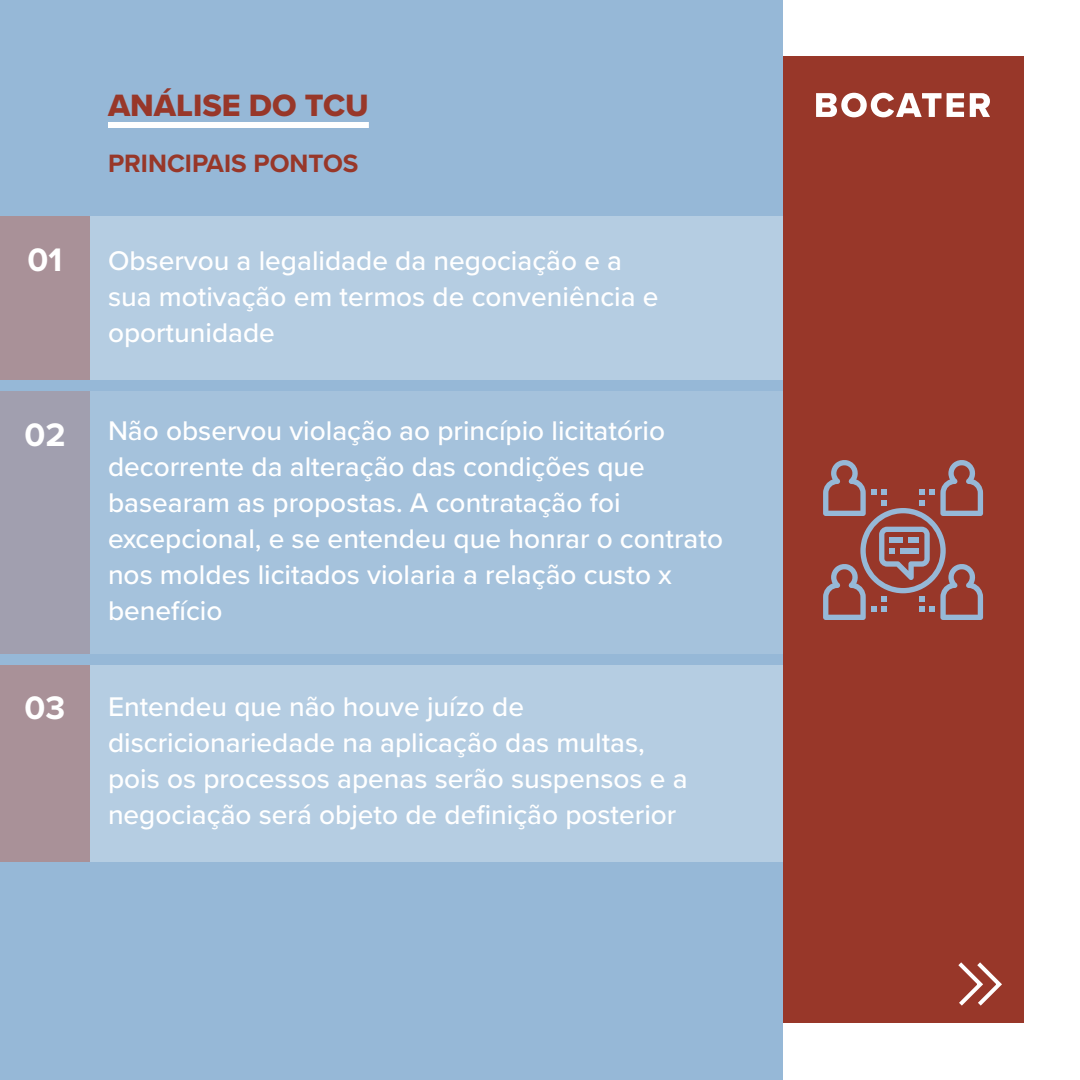
<style>
.page{position:relative;width:1080px;height:1080px;background:#fff}
.page>*{position:absolute;margin:0;border:0;box-sizing:border-box;transform-origin:0 0}
.t1{font:700 33.8px "Proxima Nova";color:#fff}
.t2{font:32px "Proxima Nova Extrabld";color:#983729}
.t3{font:500 28px/36px "Proxima Nova";color:#fff}
.t4{font:700 26px "Proxima Nova";color:#983729}
</style>
<div class="page">
<div style="left:50px;top:57px;width:973px;height:966px;background:#983729"></div>
<div style="left:0;top:0;width:783px;height:1080px;background:#96b8d7"></div>
<svg style="left:958px;top:962px;width:44px;height:44px"></svg>
<div style="left:108px;top:122px;width:261px;height:6px;background:#fff"></div>
<svg style="left:816px;top:93px;width:174px;height:24px"></svg>
<div style="left:0;top:216px;width:783px;height:164px;background:#b5cde2"></div>
<div style="left:0;top:216px;width:90px;height:164px;background:#a99198"></div>
<div style="left:0;top:665px;width:783px;height:197px;background:#b5cde2"></div>
<div style="left:0;top:665px;width:90px;height:197px;background:#a99198"></div>
<div style="left:0;top:391px;width:783px;height:263px;background:#a5c2dc"></div>
<div style="left:0;top:391px;width:90px;height:263px;background:#a19faf"></div>
<svg style="left:823px;top:460px;width:160px;height:160px"></svg>
<p class="t2" style="left:108px;top:81px;width:262px">ANÁLISE DO TCU</p>
<p class="t4" style="left:108px;top:144px;width:252px">PRINCIPAIS PONTOS</p>
<p class="t1" style="left:28px;top:234px;width:36px">01</p>
<p class="t3" style="left:108px;top:242px;width:552px">Observou a legalidade da negociação e a sua motivação em termos de conveniência e oportunidade</p>
<p class="t1" style="left:24px;top:410px;width:43px">02</p>
<p class="t3" style="left:108px;top:412px;width:617px">Não observou violação ao princípio licitatório decorrente da alteração das condições que basearam as propostas. A contratação foi excepcional, e se entendeu que honrar o contrato nos moldes licitados violaria a relação custo x benefício</p>
<p class="t1" style="left:25px;top:682px;width:42px">03</p>
<p class="t3" style="left:108px;top:688px;width:581px">Entendeu que não houve juízo de discricionariedade na aplicação das multas, pois os processos apenas serão suspensos e a negociação será objeto de definição posterior</p>
</div>
